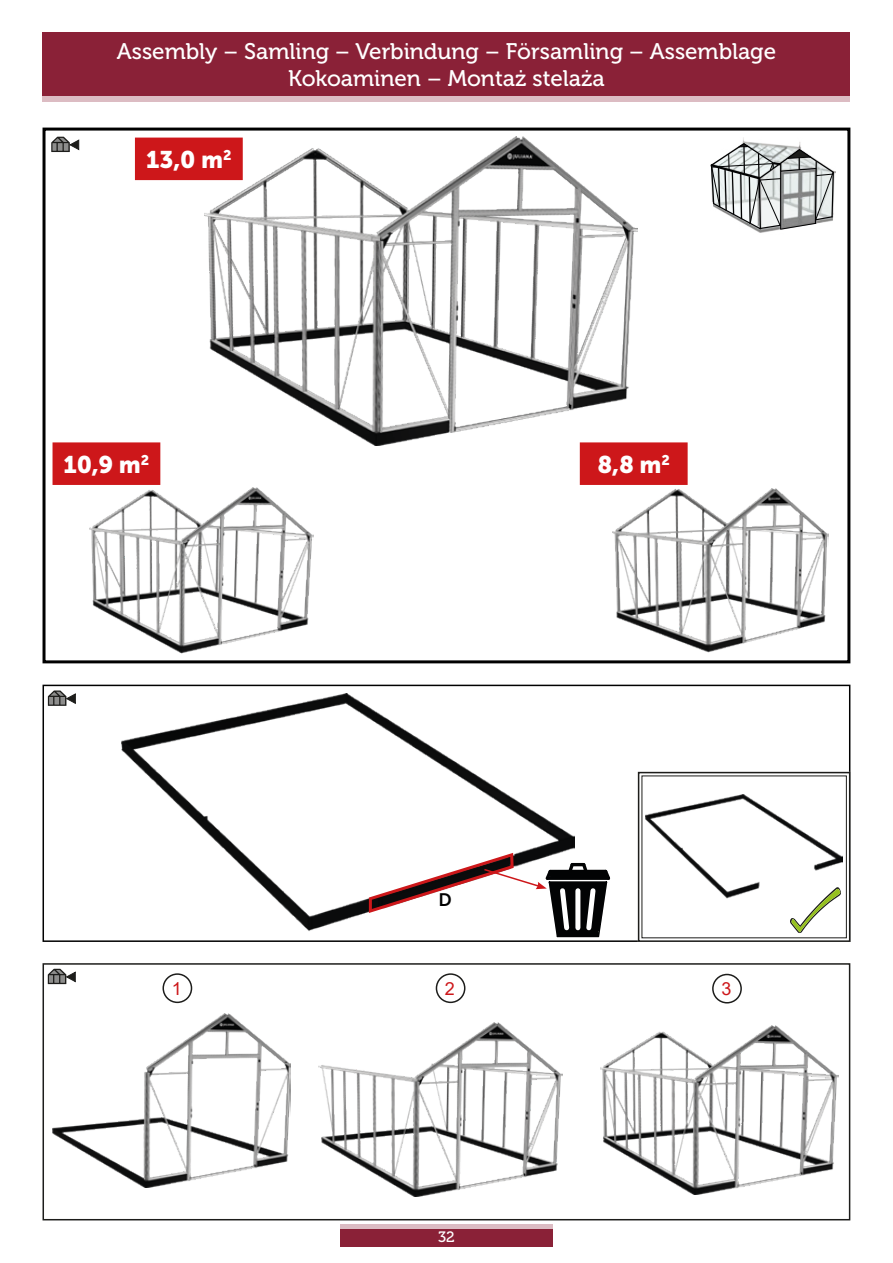
<style>
.page{position:relative;width:893px;height:1263px;background:#fff}
.page>*{position:absolute;margin:0;border:0;box-sizing:border-box;transform-origin:0 0}
.t1{font:24px "Museo Sans 900";color:#fff}
.t2{font:22.5px/27px "Museo 500";color:#fff;text-align:center}
.t3{font:18px "Arial";color:#cd171a}
.t4{font:18px "Museo Sans 700";color:#000}
.t5{font:15px "Museo 500";color:#fff}
</style>
<div class="page">
<div style="left:340px;top:1227px;width:213px;height:20px;background:#8a2137"></div>
<div style="left:43px;top:32px;width:807px;height:64px;background:#8a2137"></div>
<div style="left:43px;top:96px;width:807px;height:6px;background:#dcbcc3"></div>
<div style="left:340px;top:1224px;width:213px;height:5px;background:#dcbcc3"></div>
<div style="left:43px;top:128px;width:807px;height:535px;border:3px solid #000"></div>
<div style="left:581px;top:444px;width:105px;height:39px;background:#cd171a"></div>
<div style="left:580px;top:442px;width:108px;height:43px;border:3px solid #cd171a"></div>
<div style="left:54px;top:444px;width:105px;height:39px;background:#cd171a"></div>
<div style="left:53px;top:442px;width:107px;height:43px;border:3px solid #cd171a"></div>
<div style="left:136px;top:139px;width:105px;height:40px;background:#cd171a"></div>
<div style="left:135px;top:138px;width:108px;height:42px;border:3px solid #cd171a"></div>
<img style="left:53px;top:1014px;width:238px;height:173px">
<img style="left:319px;top:1022px;width:244px;height:174px">
<img style="left:601px;top:1025px;width:238px;height:170px">
<img style="left:613px;top:488px;width:215px;height:165px">
<img style="left:89px;top:487px;width:225px;height:167px">
<img style="left:121px;top:693px;width:453px;height:238px">
<div style="left:43px;top:685px;width:807px;height:257px;border:2px solid #000"></div>
<svg style="left:51px;top:137px;width:29px;height:15px"></svg>
<svg style="left:48px;top:690px;width:28px;height:16px"></svg>
<svg style="left:48px;top:969px;width:28px;height:15px"></svg>
<svg style="left:637px;top:771px;width:214px;height:171px"></svg>
<div style="left:436px;top:973px;width:29px;height:30px;border:2px solid #1d1d1b;border-radius:50%"></div>
<div style="left:162px;top:973px;width:30px;height:30px;border:2px solid #1d1d1b;border-radius:50%"></div>
<div style="left:712px;top:974px;width:30px;height:29px;border:2px solid #1d1d1b;border-radius:50%"></div>
<svg style="left:710px;top:142px;width:125px;height:89px"></svg>
<img style="left:204px;top:136px;width:434px;height:309px">
<svg style="left:367px;top:851px;width:244px;height:87px"></svg>
<div style="left:43px;top:963px;width:807px;height:257px;border:2px solid #1d1d1b"></div>
<p class="t2" style="left:117px;top:38px;width:661px">Assembly – Samling – Verbindung – Församling – Assemblage<br>Kokoaminen – Montaż stelaża</p>
<p class="t1" style="left:146px;top:146px;width:87px">13,0 m<sup>2</sup></p>
<p class="t1" style="left:63px;top:451px;width:87px">10,9 m<sup>2</sup></p>
<p class="t1" style="left:597px;top:451px;width:74px">8,8 m<sup>2</sup></p>
<p class="t4" style="left:439px;top:890px;width:15px">D</p>
<p class="t3" style="left:172px;top:976px;width:12px">1</p>
<p class="t3" style="left:445px;top:976px;width:12px">2</p>
<p class="t3" style="left:721px;top:976px;width:12px">3</p>
<p class="t5" style="left:438px;top:1229px;width:18px">32</p>
</div>
